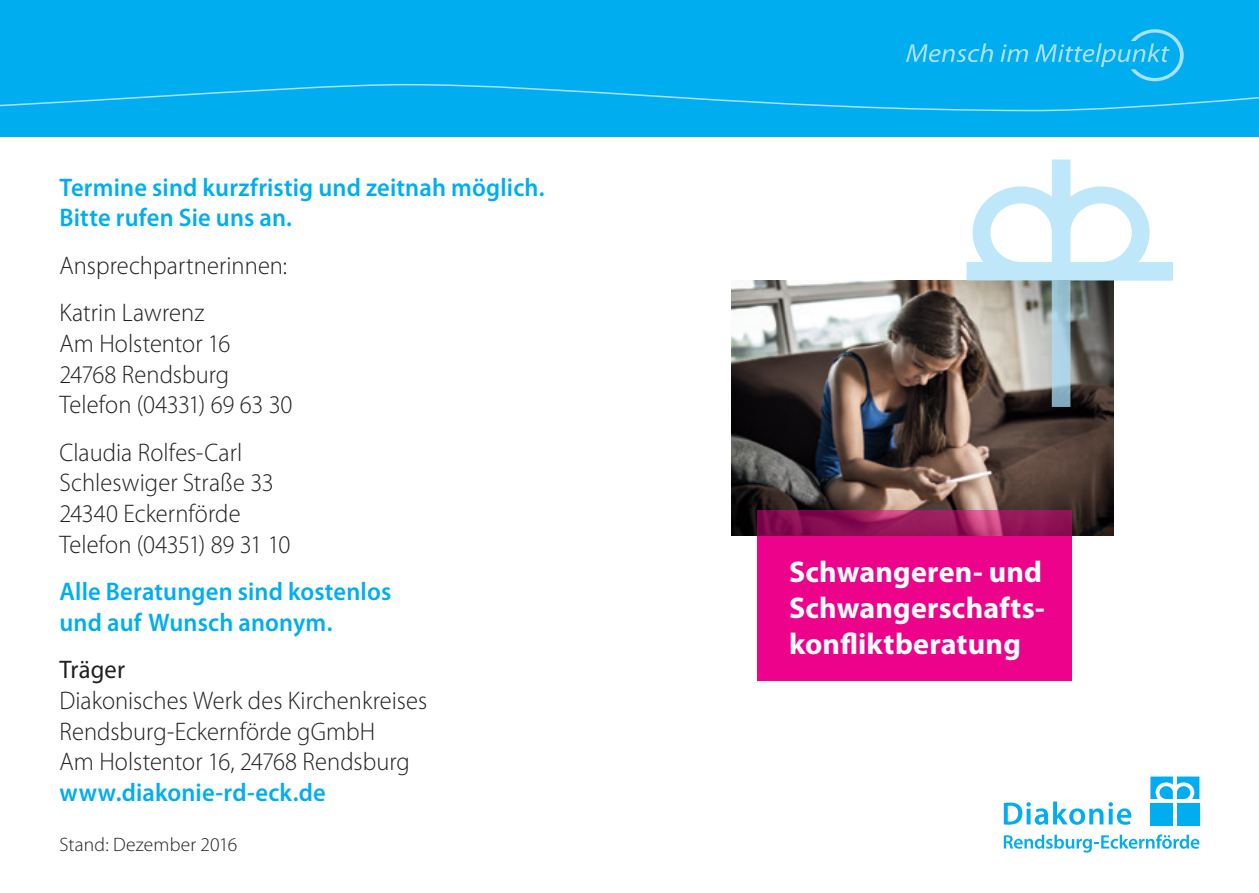
<style>
.page{position:relative;width:1259px;height:893px;background:#fff}
.page>*{position:absolute;margin:0;border:0;box-sizing:border-box;transform-origin:0 0}
.t1{font:700 30px/36px "Myriad Pro";letter-spacing:.005em;color:#fff;text-align:justify}
.t2{font:300 25.5px/30.6px "Myriad Pro";color:#231f20;scale:.96 1}
.t3{font:600 25.5px/30.6px "Myriad Pro";letter-spacing:.005em;color:#00aeef;scale:.96 1}
.t4{font:25.5px "Myriad Pro";letter-spacing:.01em;color:#231f20;scale:.96 1}
.t5{font:300 19.5px "Myriad Pro";letter-spacing:.01em;color:#231f20}
</style>
<div class="page">
<div style="left:0;top:0;width:1259px;height:136px;background:#00aeef"></div>
<svg style="left:0;top:50px;width:1259px;height:87px"></svg>
<svg style="left:906px;top:43px;width:87px;height:19px"></svg>
<svg style="left:1000px;top:44px;width:28px;height:18px"></svg>
<svg style="left:1035px;top:29px;width:148px;height:52px"></svg>
<img style="left:731px;top:281px;width:382px;height:255px">
<svg style="left:1003px;top:801px;width:128px;height:24px"></svg>
<svg style="left:1003px;top:834px;width:196px;height:19px"></svg>
<svg style="left:1150px;top:776px;width:49px;height:23px"></svg>
<div style="left:1150px;top:803px;width:23px;height:22px;background:#00aeef"></div>
<div style="left:1177px;top:803px;width:22px;height:22px;background:#00aeef"></div>
<div style="left:757px;top:536px;width:314px;height:144px;background:#ed028c"></div>
<svg style="left:757px;top:510px;width:314px;height:26px"></svg>
<svg style="left:966px;top:159px;width:207px;height:248px"></svg>
<p class="t3" style="left:60px;top:172px;width:507px">Termine sind kurzfristig und zeitnah möglich.<br>Bitte rufen Sie uns an.</p>
<p class="t2" style="left:60px;top:242px;width:238px;line-height:47.7px">Ansprechpartnerinnen:<br>Katrin Lawrenz</p>
<p class="t2" style="left:60px;top:329px;width:244px">Am Holstentor 16<br>24768 Rendsburg<br>Telefon (04331) 69 63 30</p>
<p class="t2" style="left:60px;top:437px;width:242px">Claudia Rolfes-Carl<br>Schleswiger Straße 33<br>24340 Eckernförde<br>Telefon (04351) 89 31 10</p>
<p class="t3" style="left:60px;top:577px;width:347px">Alle Beratungen sind kostenlos und auf Wunsch anonym.</p>
<p class="t4" style="left:60px;top:656px;width:70px">Träger</p>
<p class="t2" style="left:60px;top:686px;width:384px">Diakonisches Werk des Kirchenkreises<br>Rendsburg-Eckernförde gGmbH<br>Am Holstentor 16, 24768 Rendsburg</p>
<p class="t3" style="left:60px;top:777px;width:279px">www.diakonie-rd-eck.de</p>
<p class="t5" style="left:60px;top:834px;width:179px">Stand: Dezember 2016</p>
<p class="t1" style="left:789px;top:554px;width:255px">Schwangeren- und Schwangerschafts&shy;konfliktberatung</p>
</div>
